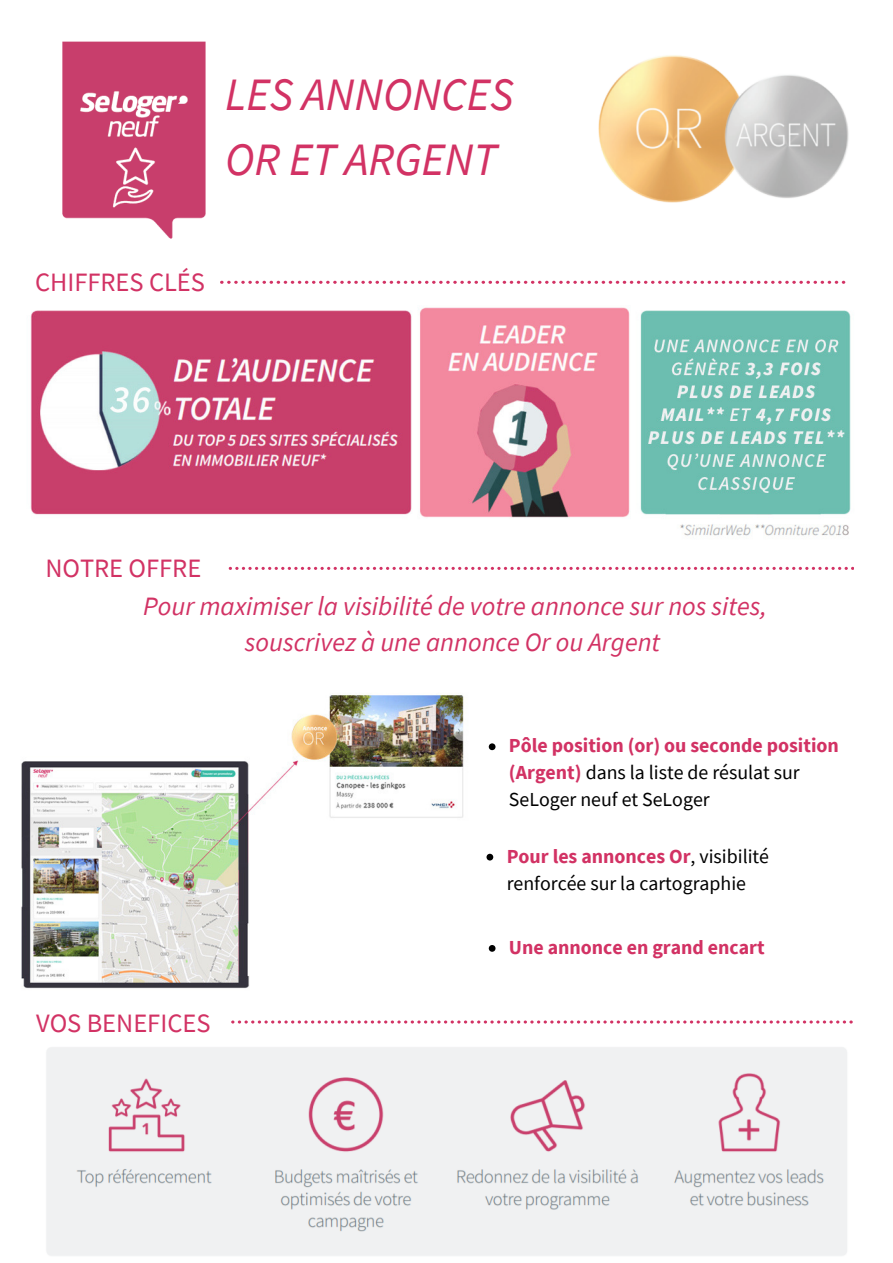
<style>
.page{position:relative;width:893px;height:1263px;background:#fff}
.page>*{position:absolute;margin:0;border:0;box-sizing:border-box;transform-origin:0 0}
.t1{font:italic 46.35px/64.2px "Source Sans Pro";color:#d23264}
.t2{font:italic 26.55px/36px "Source Sans Pro";color:#d23264;text-align:center}
.t3{font:26.55px "Source Sans Pro";color:#d23264}
.t4{font:19.8px/27px "Source Sans Pro";color:#000}
.t5{font:700 19.8px "Source Sans Pro";color:#d23264}
.s1{font-weight:700;color:#d23264}
</style>
<div class="page">
<img style="left:62px;top:41px;width:144px;height:198px">
<svg style="left:229px;top:567px;width:624px;height:3px"></svg>
<svg style="left:231px;top:1020px;width:622px;height:3px"></svg>
<img style="left:21px;top:694px;width:469px;height:295px">
<svg style="left:489px;top:743px;width:6px;height:7px"></svg>
<svg style="left:489px;top:945px;width:6px;height:6px"></svg>
<svg style="left:220px;top:281px;width:625px;height:3px"></svg>
<img style="left:598px;top:55px;width:251px;height:148px">
<svg style="left:486px;top:853px;width:7px;height:7px"></svg>
<img style="left:46px;top:1047px;width:801px;height:209px">
<img style="left:30px;top:307px;width:821px;height:229px">
<h1 class="t1" style="left:225px;top:62px;width:290px">LES ANNONCES<br>OR ET ARGENT</h1>
<h2 class="t3" style="left:35px;top:264px;width:171px">CHIFFRES CLÉS</h2>
<h2 class="t3" style="left:45px;top:550px;width:157px">NOTRE OFFRE</h2>
<h2 class="t2" style="left:143px;top:587px;width:625px">Pour maximiser la visibilité de votre annonce sur nos sites, souscrivez à une annonce Or ou Argent</h2>
<p class="t4" style="left:509px;top:732px;width:331px"><span class="s1">Pôle position (or) ou seconde position (Argent)</span> dans la liste de résulat sur<br>SeLoger neuf et SeLoger</p>
<p class="t4" style="left:507px;top:842px;width:264px"><span class="s1">Pour les annonces Or</span>, visibilité renforcée sur la cartographie</p>
<h2 class="t3" style="left:36px;top:1005px;width:176px">VOS BENEFICES</h2>
<p class="t5" style="left:509px;top:934px;width:257px">Une annonce en grand encart</p>
</div>
